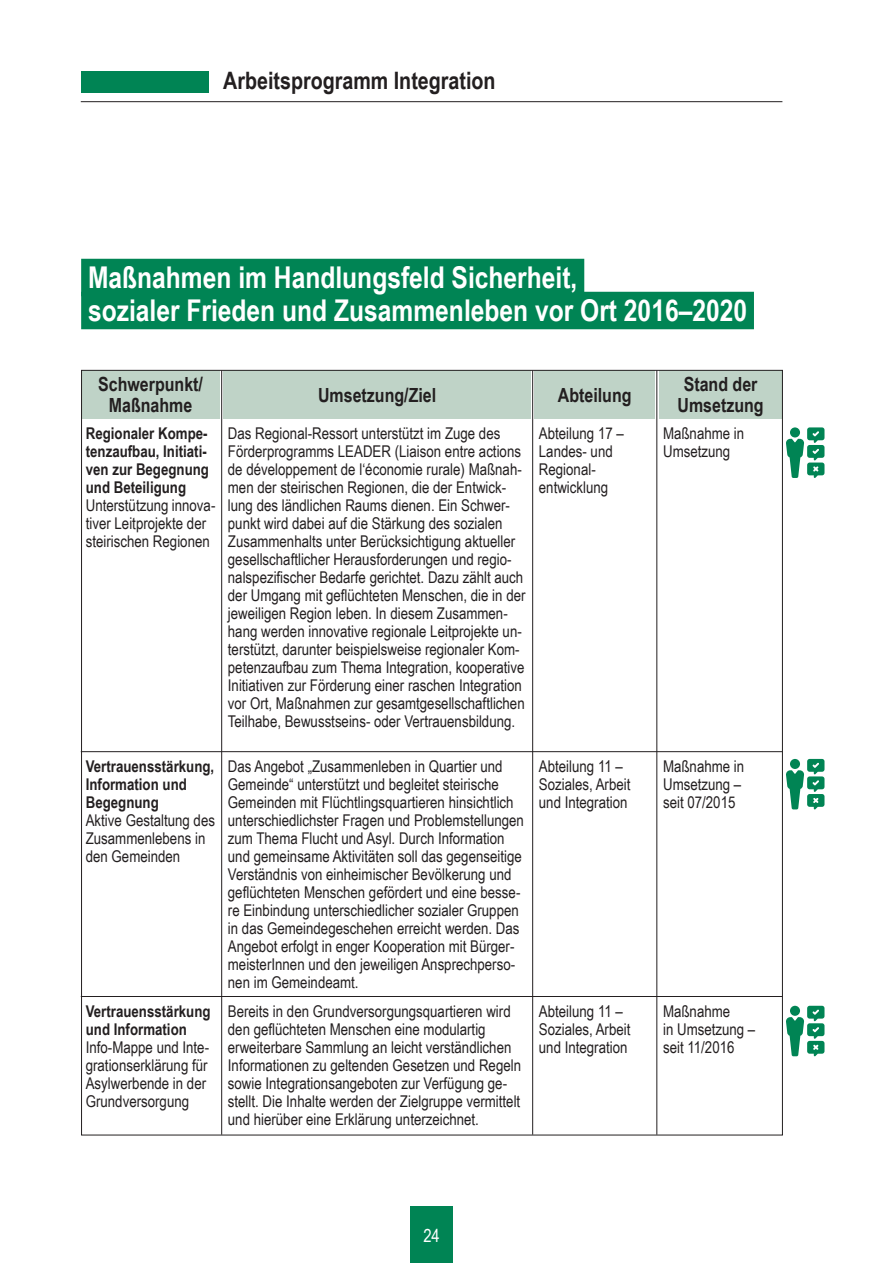
<style>
.page{position:relative;width:893px;height:1263px;background:#fff}
.page>*{position:absolute;margin:0;border:0;box-sizing:border-box;transform-origin:0 0}
.t1{font:700 30px/33px "Arial Narrow";color:#fff}
.t2{font:700 24px "Arial Narrow";color:#231f20}
.t3{font:700 19.5px/21px "Arial Narrow";color:#231f20;text-align:center}
.t4{font:18px "Arial Narrow";color:#fff}
.t5{font:16.2px/18px "Arial Narrow";color:#231f20}
.t6{font:700 16.2px/18px "Arial Narrow";color:#231f20}
</style>
<div class="page">
<div style="left:81px;top:71px;width:127px;height:22px;background:#008454"></div>
<hr style="left:81px;top:101px;width:701px;height:1px;background:#231f20">
<div style="left:410px;top:1206px;width:43px;height:57px;background:#008454"></div>
<div style="left:82px;top:370px;width:138px;height:49px;background:#bfd3c7"></div>
<div style="left:224px;top:370px;width:307px;height:49px;background:#bfd3c7"></div>
<div style="left:659px;top:370px;width:123px;height:49px;background:#bfd3c7"></div>
<div style="left:535px;top:370px;width:120px;height:49px;background:#bfd3c7"></div>
<hr style="left:221px;top:370px;width:1px;height:765px;background:#231f20">
<hr style="left:532px;top:370px;width:1px;height:765px;background:#231f20">
<hr style="left:656px;top:370px;width:1px;height:765px;background:#231f20">
<hr style="left:81px;top:751px;width:701px;height:1px;background:#231f20">
<hr style="left:81px;top:996px;width:701px;height:1px;background:#231f20">
<div style="left:81px;top:259px;width:503px;height:37px;background:#008454"></div>
<div style="left:81px;top:292px;width:673px;height:37px;background:#008454"></div>
<svg style="left:786px;top:427px;width:38px;height:51px"></svg>
<svg style="left:786px;top:759px;width:38px;height:50px"></svg>
<svg style="left:786px;top:1006px;width:38px;height:50px"></svg>
<h2 class="t2" style="left:223px;top:62px;width:274px">Arbeitsprogramm Integration</h2>
<h1 class="t1" style="left:88px;top:259px;width:661px">Maßnahmen im Handlungsfeld Sicherheit,<br>sozialer Frieden und Zusammenleben vor Ort 2016–2020</h1>
<p class="t3" style="left:98px;top:373px;width:106px">Schwerpunkt/<br>Maßnahme</p>
<p class="t3" style="left:318px;top:383px;width:120px">Umsetzung/Ziel</p>
<p class="t3" style="left:677px;top:373px;width:88px">Stand der<br>Umsetzung</p>
<p class="t3" style="left:558px;top:383px;width:75px">Abteilung</p>
<p class="t6" style="left:86px;top:423px;width:125px">Regionaler Kompe&shy;tenzaufbau, Initiati&shy;ven zur Begegnung und Beteiligung</p>
<p class="t5" style="left:86px;top:496px;width:131px">Unterstützung innova&shy;tiver Leitprojekte der steirischen Regionen</p>
<p class="t6" style="left:86px;top:756px;width:130px">Vertrauensstärkung,<br>Information und<br>Begegnung</p>
<p class="t5" style="left:86px;top:811px;width:131px">Aktive Gestaltung des<br>Zusammenlebens in den Gemeinden</p>
<p class="t6" style="left:86px;top:1002px;width:126px">Vertrauensstärkung und Information</p>
<p class="t5" style="left:86px;top:1038px;width:125px">Info-Mappe und Inte&shy;grationserklärung für<br>Asylwerbende in der<br>Grundversorgung</p>
<p class="t5" style="left:228px;top:423px;width:299px">Das Regional-Ressort unterstützt im Zuge des Förderprogramms LEADER (Liaison entre actions de développement de l‘économie rurale) Maßnah&shy;men der steirischen Regionen, die der Entwick&shy;lung des ländlichen Raums dienen. Ein Schwer&shy;punkt wird dabei auf die Stärkung des sozialen Zusammenhalts unter Berücksichtigung aktueller gesellschaftlicher Herausforderungen und regio&shy;nalspezifischer Bedarfe gerichtet. Dazu zählt auch der Umgang mit geflüchteten Menschen, die in der jeweiligen Region leben. In diesem Zusammen&shy;hang werden innovative regionale Leitprojekte un&shy;terstützt, darunter beispielsweise regionaler Kom&shy;petenzaufbau zum Thema Integration, kooperative Initiativen zur Förderung einer raschen Integration vor Ort, Maßnahmen zur gesamtgesellschaftlichen Teilhabe, Bewusstseins- oder Vertrauensbildung.</p>
<p class="t5" style="left:228px;top:757px;width:298px">Das Angebot „Zusammenleben in Quartier und Gemeinde“ unterstützt und begleitet steirische Gemeinden mit Flüchtlingsquartieren hinsichtlich unterschiedlichster Fragen und Problemstellungen zum Thema Flucht und Asyl. Durch Information und gemeinsame Aktivitäten soll das gegenseitige Verständnis von einheimischer Bevölkerung und geflüchteten Menschen gefördert und eine besse&shy;re Einbindung unterschiedlicher sozialer Gruppen in das Gemeindegeschehen erreicht werden. Das Angebot erfolgt in enger Kooperation mit Bürger&shy;meisterInnen und den jeweiligen Ansprechperso&shy;nen im Gemeindeamt.</p>
<p class="t5" style="left:228px;top:1002px;width:295px">Bereits in den Grundversorgungsquartieren wird den geflüchteten Menschen eine modulartig erweiterbare Sammlung an leicht verständlichen Informationen zu geltenden Gesetzen und Regeln sowie Integrationsangeboten zur Verfügung ge&shy;stellt. Die Inhalte werden der Zielgruppe vermittelt und hierüber eine Erklärung unterzeichnet.</p>
<p class="t5" style="left:539px;top:424px;width:86px">Abteilung 17 –<br>Landes- und<br>Regional&shy;entwicklung</p>
<p class="t5" style="left:539px;top:757px;width:93px">Abteilung 11 –<br>Soziales, Arbeit und Integration</p>
<p class="t5" style="left:539px;top:1002px;width:93px">Abteilung 11 –<br>Soziales, Arbeit und Integration</p>
<p class="t5" style="left:663px;top:424px;width:83px">Maßnahme in<br>Umsetzung</p>
<p class="t5" style="left:663px;top:757px;width:83px">Maßnahme in<br>Umsetzung – seit 07/2015</p>
<p class="t5" style="left:663px;top:1002px;width:94px">Maßnahme<br>in Umsetzung – seit 11/2016</p>
<p class="t4" style="left:423px;top:1222px;width:18px">24</p>
</div>
